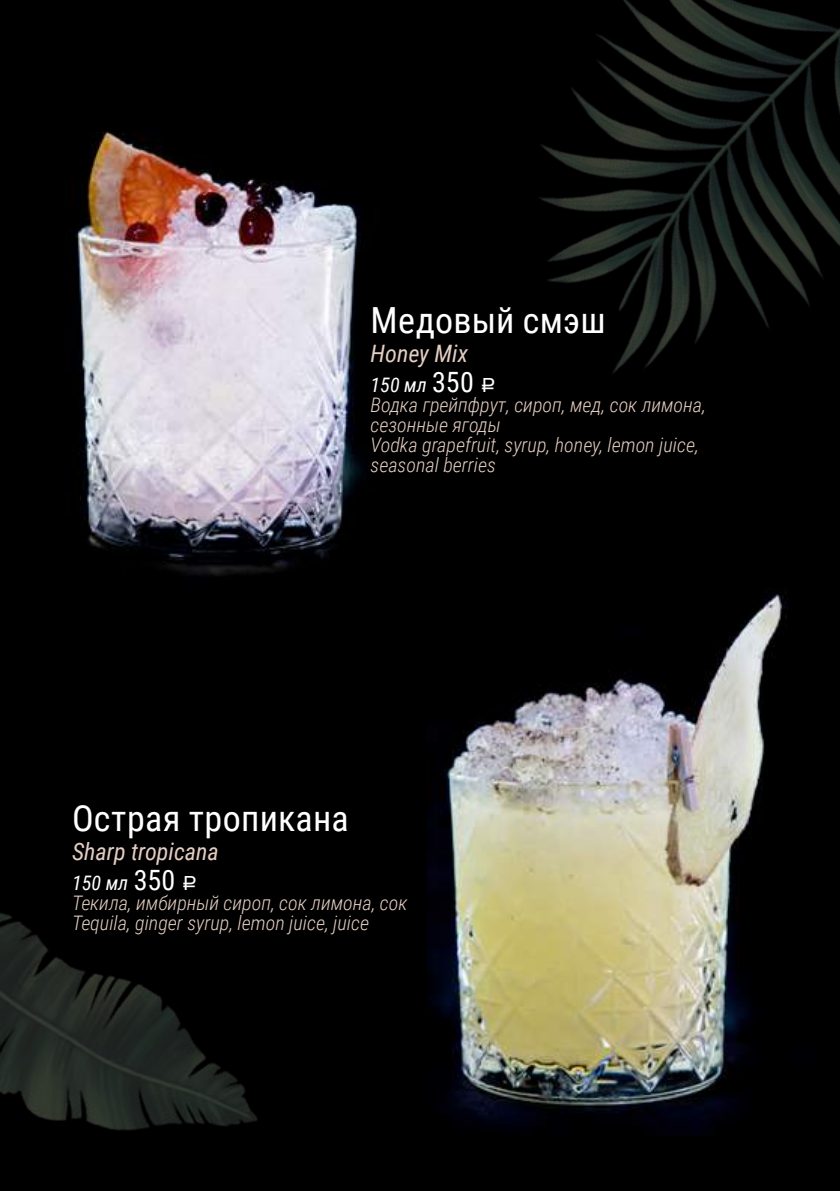
<style>
.page{position:relative;width:840px;height:1191px;background:#fff}
.page>*{position:absolute;margin:0;border:0;box-sizing:border-box;transform-origin:0 0}
.t1{font:36px "Roboto Condensed";letter-spacing:.005em;color:#fff}
.t2{font:italic 24px "Roboto Condensed";color:#e4cec3}
.t3{font:italic 300 20px/20px "Roboto Condensed";color:#e4cec3}
.s1{font-weight:400;color:#fff}
.s2{font-weight:400;font-style:normal;font-size:28px;color:#fff}
.s3{font-family:"ALS Rubl";font-weight:400;font-style:normal;color:#fff}
</style>
<div class="page">
<div style="left:0;top:0;width:839px;height:1191px;background:#000"></div>
<img style="left:74px;top:131px;width:290px;height:445px">
<img style="left:427px;top:593px;width:361px;height:542px">
<img style="left:0;top:913px;width:258px;height:218px">
<img style="left:540px;top:0;width:299px;height:374px">
<h1 class="t1" style="left:370px;top:295px;width:237px">Медовый смэш</h1>
<p class="t2" style="left:370px;top:337px;width:99px">Honey Mix</p>
<p class="t3" style="left:370px;top:374px;width:336px"><span class="s1">150 мл</span> <span class="s2">350</span> <span class="s3">a<br></span>Водка грейпфрут, сироп, мед, сок лимона, сезонные ягоды<br>Vodka grapefruit, syrup, honey, lemon juice, seasonal berries</p>
<h1 class="t1" style="left:72px;top:793px;width:278px">Острая тропикана</h1>
<p class="t2" style="left:72px;top:835px;width:148px">Sharp tropicana</p>
<p class="t3" style="left:72px;top:872px;width:337px"><span class="s1">150 мл</span> <span class="s2">350</span> <span class="s3">a<br></span>Текила, имбирный сироп, сок лимона, сок<br>Tequila, ginger syrup, lemon juice, juice</p>
</div>
